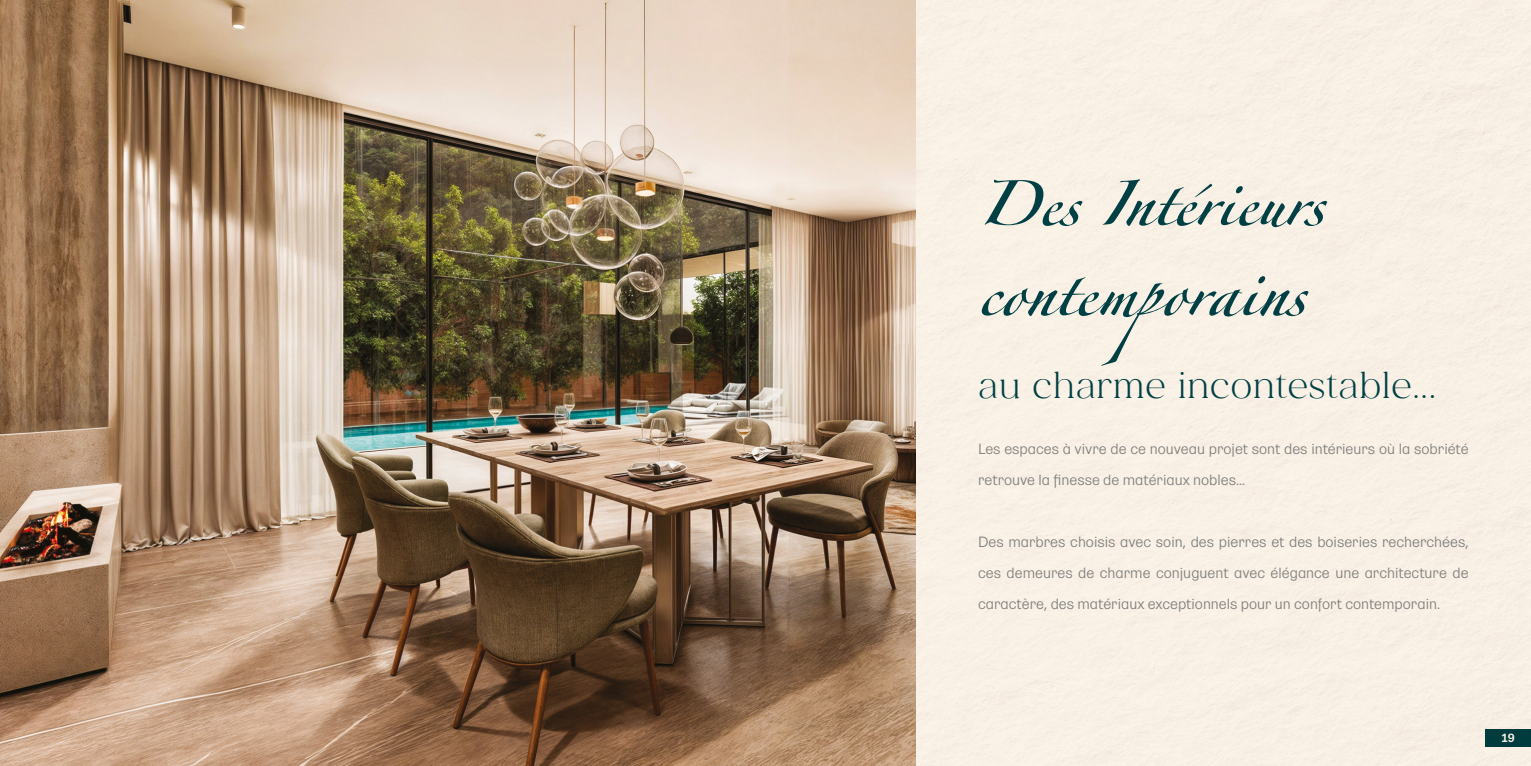
<style>
.page{position:relative;width:1531px;height:766px;background:#fff}
.page>*{position:absolute;margin:0;border:0;box-sizing:border-box;transform-origin:0 0}
.t1{font:100px/90px "Zapfino Forte LT Pro";color:#003f44}
.t2{font:37px "Milyuna";color:#003f44}
.t3{font:300 15px/31px "Sempione Modern";color:#7e7e7d}
.t4{font:500 12px "Sempione Modern";color:#fff}
</style>
<div class="page">
<div style="left:0;top:0;width:1531px;height:765px;background:#fdf5e9"></div>
<img style="left:0;top:0;width:916px;height:765px">
<h1 class="t1" style="left:978px;top:145px;width:347px">Des Intérieurs contemporains</h1>
<h2 class="t2" style="left:978px;top:369px;width:460px">au charme incontestable...</h2>
<p class="t3" style="left:978px;top:433px;width:492px">Les espaces à vivre de ce nouveau projet sont des intérieurs où la sobriété retrouve la finesse de matériaux nobles...</p>
<p class="t3" style="left:978px;top:526px;width:492px;text-align:justify">Des marbres choisis avec soin, des pierres et des boiseries recherchées, ces demeures de charme conjuguent avec élégance une architecture de caractère, des matériaux exceptionnels pour un confort contemporain.</p>
<p class="t4" style="left:1502px;top:731px;width:14px">19</p>
</div>
